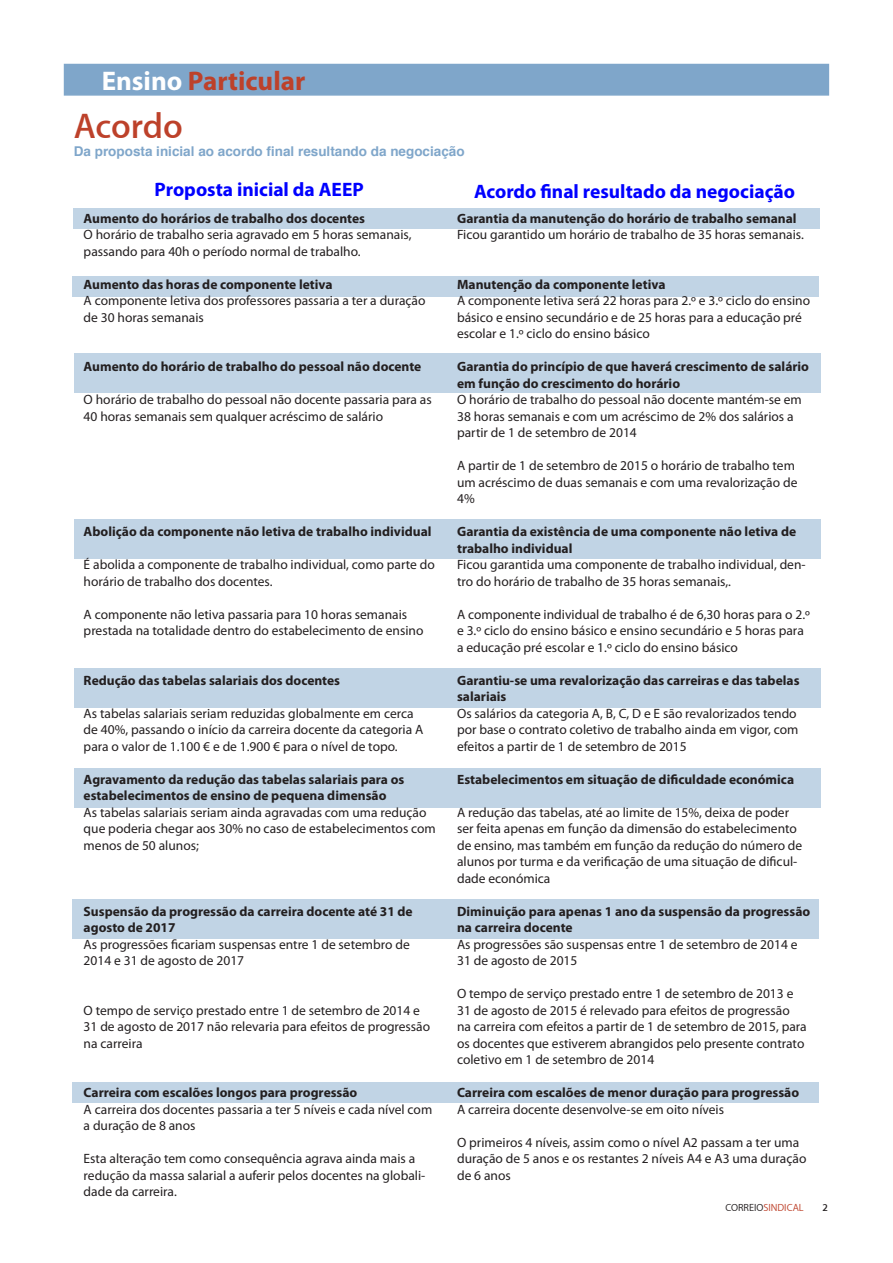
<style>
.page{position:relative;width:893px;height:1263px;background:#fff}
.page>*{position:absolute;margin:0;border:0;box-sizing:border-box;transform-origin:0 0}
.Corpo_Destaque{font:600 36px "Myriad Apple";letter-spacing:-.005em;color:#bd412a}
.Corpo_Seccao{font:700 27px "Myriad Pro";color:#bd412a}
.Tabela_bold{font:700 19.5px "Myriad Pro";color:#00f}
.t1{font:13.5px/16.5px "Myriad Pro";color:#231f20}
.Tabela_bold-2{font:700 13.5px/16.5px "Myriad Pro";color:#231f20}
.Capa_Destaque_2{font:700 13.5px "Helvetica";color:#7fa6ca}
.t2{font:10.5px "Myriad Apple Text";color:#bd412a}
.t3{font:600 10.5px "Myriad Apple";color:#231f20}
.s1{color:#fff}
.s2{color:#231f20}
</style>
<div class="page">
<div style="left:72px;top:276px;width:747px;height:20px;background:#c1d4e5"></div>
<div style="left:72px;top:899px;width:747px;height:40px;background:#c1d4e5"></div>
<div style="left:72px;top:1082px;width:747px;height:21px;background:#c1d4e5"></div>
<div style="left:74px;top:768px;width:747px;height:40px;background:#c1d4e5"></div>
<div style="left:74px;top:353px;width:747px;height:40px;background:#c1d4e5"></div>
<div style="left:74px;top:519px;width:747px;height:40px;background:#c1d4e5"></div>
<div style="left:74px;top:668px;width:747px;height:40px;background:#c1d4e5"></div>
<div style="left:73px;top:209px;width:747px;height:20px;background:#c1d4e5"></div>
<div style="left:64px;top:64px;width:765px;height:32px;background:#7fa6ca;border:2px solid #7fa6ca"></div>
<p class="Corpo_Seccao" style="left:102px;top:63px;width:205px"><span class="s1">Ensino</span> Particular</p>
<p class="Corpo_Destaque" style="left:74px;top:104px;width:110px">Acordo</p>
<p class="Capa_Destaque_2" style="left:74px;top:140px;width:392px">Da proposta inicial ao acordo final resultando da negociação</p>
<p class="Tabela_bold" style="left:155px;top:177px;width:211px">Proposta inicial da AEEP</p>
<p class="Tabela_bold" style="left:474px;top:179px;width:323px">Acordo final resultado da negociação</p>
<p class="Tabela_bold-2" style="left:457px;top:210px;width:341px">Garantia da manutenção do horário de trabalho semanal</p>
<p class="t1" style="left:457px;top:226px;width:348px">Ficou garantido um horário de trabalho de 35 horas semanais.</p>
<p class="Tabela_bold-2" style="left:457px;top:276px;width:210px">Manutenção da componente letiva</p>
<p class="t1" style="left:457px;top:292px;width:354px">A componente letiva será 22 horas para 2.º e 3.º ciclo do ensino básico e ensino secundário e de 25 horas para a educação pré escolar e 1.º ciclo do ensino básico</p>
<p class="Tabela_bold-2" style="left:457px;top:358px;width:353px">Garantia do princípio de que haverá crescimento de salário em função do crescimento do horário</p>
<p class="t1" style="left:457px;top:391px;width:346px">O horário de trabalho do pessoal não docente mantém-se em<br>38 horas semanais e com um acréscimo de 2% dos salários a partir de 1 de setembro de 2014</p>
<p class="t1" style="left:457px;top:457px;width:342px">A partir de 1 de setembro de 2015 o horário de trabalho tem um acréscimo de duas semanais e com uma revalorização de<br>4%</p>
<p class="Tabela_bold-2" style="left:457px;top:523px;width:341px">Garantia da existência de uma componente não letiva de trabalho individual</p>
<p class="t1" style="left:457px;top:556px;width:350px">Ficou garantida uma componente de trabalho individual, den&shy;tro do horário de trabalho de 35 horas semanais,.</p>
<p class="t1" style="left:457px;top:606px;width:354px">A componente individual de trabalho é de 6,30 horas para o 2.º e 3.º ciclo do ensino básico e ensino secundário e 5 horas para a educação pré escolar e 1.º ciclo do ensino básico</p>
<p class="Tabela_bold-2" style="left:457px;top:672px;width:344px">Garantiu-se uma revalorização das carreiras e das tabelas salariais</p>
<p class="t1" style="left:457px;top:705px;width:343px">Os salários da categoria A, B, C, D e E são revalorizados tendo por base o contrato coletivo de trabalho ainda em vigor, com efeitos a partir de 1 de setembro de 2015</p>
<p class="Tabela_bold-2" style="left:457px;top:771px;width:339px">Estabelecimentos em situação de dificuldade económica</p>
<p class="t1" style="left:457px;top:804px;width:347px">A redução das tabelas, até ao limite de 15%, deixa de poder ser feita apenas em função da dimensão do estabelecimento de ensino, mas também em função da redução do número de alunos por turma e da verificação de uma situação de dificul&shy;dade económica</p>
<p class="Tabela_bold-2" style="left:457px;top:903px;width:355px">Diminuição para apenas 1 ano da suspensão da progressão na carreira docente</p>
<p class="t1" style="left:457px;top:936px;width:342px">As progressões são suspensas entre 1 de setembro de 2014 e<br>31 de agosto de 2015</p>
<p class="t1" style="left:457px;top:985px;width:351px">O tempo de serviço prestado entre 1 de setembro de 2013 e 31 de agosto de 2015 é relevado para efeitos de progressão na carreira com efeitos a partir de 1 de setembro de 2015, para os docentes que estiverem abrangidos pelo presente contrato coletivo em 1 de setembro de 2014</p>
<p class="Tabela_bold-2" style="left:457px;top:1084px;width:344px">Carreira com escalões de menor duração para progressão</p>
<p class="t1" style="left:457px;top:1101px;width:269px">A carreira docente desenvolve-se em oito níveis</p>
<p class="t1" style="left:457px;top:1134px;width:351px">O primeiros 4 níveis, assim como o nível A2 passam a ter uma duração de 5 anos e os restantes 2 níveis A4 e A3 uma duração de 6 anos</p>
<p class="Tabela_bold-2" style="left:84px;top:210px;width:283px">Aumento do horários de trabalho dos docentes</p>
<p class="t1" style="left:84px;top:226px;width:329px">O horário de trabalho seria agravado em 5 horas semanais, passando para 40h o período normal de trabalho.</p>
<p class="Tabela_bold-2" style="left:84px;top:276px;width:251px">Aumento das horas de componente letiva</p>
<p class="t1" style="left:84px;top:292px;width:343px">A componente letiva dos professores passaria a ter a duração de 30 horas semanais</p>
<p class="Tabela_bold-2" style="left:84px;top:358px;width:339px">Aumento do horário de trabalho do pessoal não docente</p>
<p class="t1" style="left:84px;top:391px;width:350px">O horário de trabalho do pessoal não docente passaria para as<br>40 horas semanais sem qualquer acréscimo de salário</p>
<p class="Tabela_bold-2" style="left:84px;top:523px;width:349px">Abolição da componente não letiva de trabalho individual</p>
<p class="t1" style="left:84px;top:556px;width:353px">É abolida a componente de trabalho individual, como parte do horário de trabalho dos docentes.</p>
<p class="t1" style="left:84px;top:606px;width:341px">A componente não letiva passaria para 10 horas semanais prestada na totalidade dentro do estabelecimento de ensino</p>
<p class="Tabela_bold-2" style="left:84px;top:672px;width:258px">Redução das tabelas salariais dos docentes</p>
<p class="t1" style="left:84px;top:705px;width:341px">As tabelas salariais seriam reduzidas globalmente em cerca de 40%, passando o início da carreira docente da categoria A para o valor de 1.100 € e de 1.900 € para o nível de topo.</p>
<p class="Tabela_bold-2" style="left:84px;top:771px;width:322px">Agravamento da redução das tabelas salariais para os estabelecimentos de ensino de pequena dimensão</p>
<p class="t1" style="left:84px;top:804px;width:354px">As tabelas salariais seriam ainda agravadas com uma redução que poderia chegar aos 30% no caso de estabelecimentos com menos de 50 alunos;</p>
<p class="Tabela_bold-2" style="left:84px;top:903px;width:331px">Suspensão da progressão da carreira docente até 31 de agosto de 2017</p>
<p class="t1" style="left:84px;top:936px;width:328px">As progressões ficariam suspensas entre 1 de setembro de<br>2014 e 31 de agosto de 2017</p>
<p class="t1" style="left:84px;top:1002px;width:348px">O tempo de serviço prestado entre 1 de setembro de 2014 e<br>31 de agosto de 2017 não relevaria para efeitos de progressão na carreira</p>
<p class="Tabela_bold-2" style="left:84px;top:1084px;width:275px">Carreira com escalões longos para progressão</p>
<p class="t1" style="left:84px;top:1101px;width:350px">A carreira dos docentes passaria a ter 5 níveis e cada nível com a duração de 8 anos</p>
<p class="t1" style="left:84px;top:1150px;width:343px">Esta alteração tem como consequência agrava ainda mais a redução da massa salarial a auferir pelos docentes na globali&shy;dade da carreira.</p>
<p class="t2" style="left:725px;top:1201px;width:80px"><span class="s2">CORREIO</span>SINDICAL</p>
<p class="t3" style="left:822px;top:1201px;width:7px">2</p>
</div>
